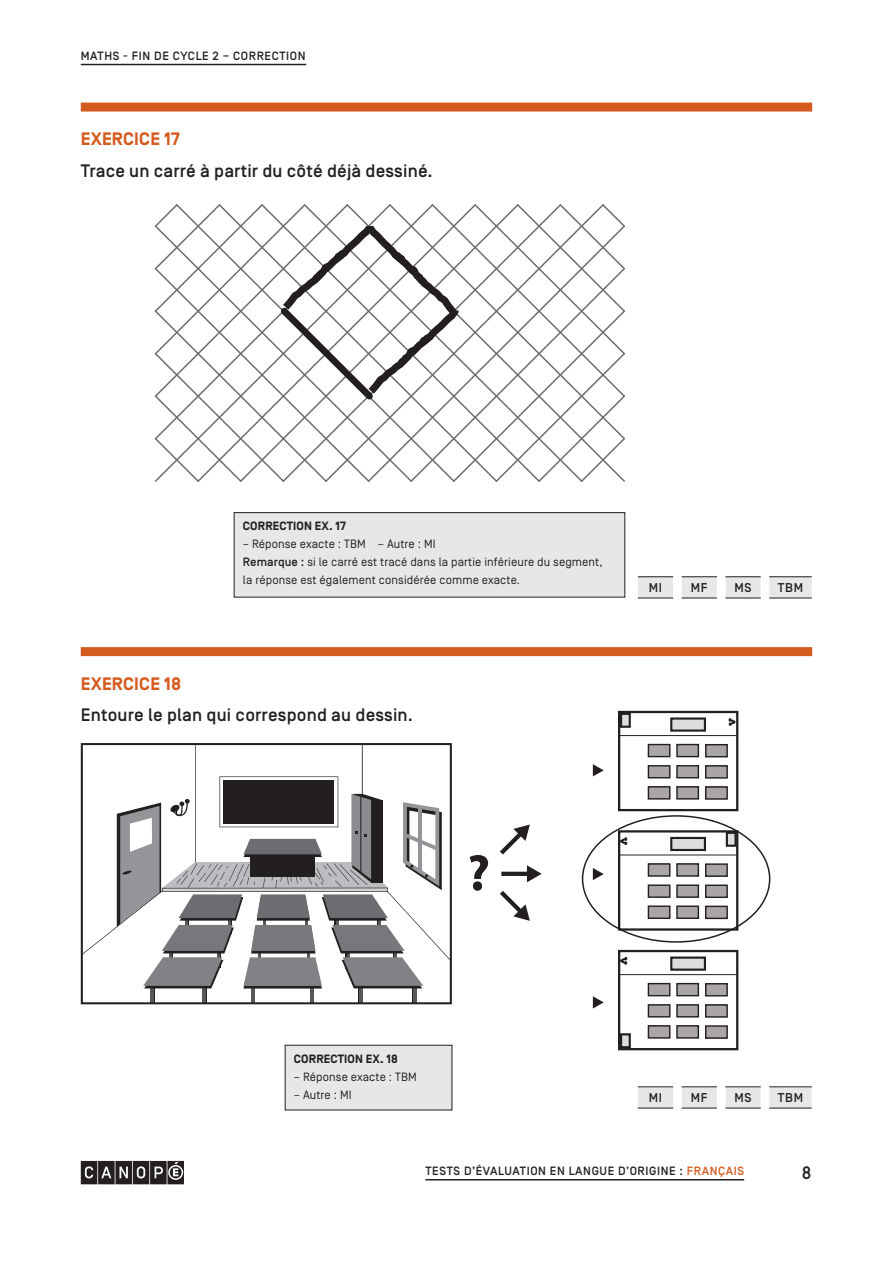
<style>
.page{position:relative;width:893px;height:1263px;background:#fff}
.page>*{position:absolute;margin:0;border:0;box-sizing:border-box;transform-origin:0 0}
.t1{font:700 51.3px "Myriad Pro";color:#231f20}
.EXERCICE_Consigne_FA{font:500 18px "Simplon BP";letter-spacing:.01em;color:#231f20}
.Exercice_Numéro{font:700 18px "Simplon BP";letter-spacing:.01em;color:#d55a1e}
.t2{font:500 18px "Simplon BP Mono";color:#231f20}
.t3{font:500 12.75px "Simplon BP";letter-spacing:.05em;color:#231f20}
.Exercice_Encadré_Cor{font:12px/18px "Simplon BP Regular";letter-spacing:.01em;color:#231f20}
.t4{font:500 12px "Simplon BP";letter-spacing:.05em;color:#231f20}
.Exercice_Encadré_Cor-2{font:700 12px "Simplon BP";letter-spacing:.01em;color:#231f20}
.s1{font-family:"Simplon BP";font-weight:500}
.s2{color:#d55a1e}
</style>
<div class="page">
<hr style="left:81px;top:64px;width:225px;height:1px;background:#231f20">
<svg style="left:81px;top:1161px;width:103px;height:23px;background:#4b4849"></svg>
<hr style="left:425px;top:1179px;width:319px;height:1px;background:#231f20">
<div style="left:81px;top:103px;width:731px;height:9px;background:#d55a1e"></div>
<div style="left:81px;top:647px;width:731px;height:9px;background:#d55a1e"></div>
<svg style="left:155px;top:204px;width:470px;height:278px"></svg>
<svg style="left:638px;top:577px;width:174px;height:21px"></svg>
<hr style="left:638px;top:576px;width:35px;height:1px;background:#231f20">
<hr style="left:682px;top:576px;width:35px;height:1px;background:#231f20">
<hr style="left:725px;top:576px;width:36px;height:1px;background:#231f20">
<hr style="left:769px;top:576px;width:43px;height:1px;background:#231f20">
<hr style="left:638px;top:598px;width:35px;height:1px;background:#231f20">
<hr style="left:682px;top:598px;width:35px;height:1px;background:#231f20">
<hr style="left:725px;top:598px;width:36px;height:1px;background:#231f20">
<hr style="left:769px;top:598px;width:43px;height:1px;background:#231f20">
<svg style="left:81px;top:743px;width:371px;height:261px"></svg>
<div style="left:618px;top:711px;width:120px;height:100px;border:2px solid #231f20"></div>
<hr style="left:619px;top:735px;width:118px;height:1px;background:#231f20">
<div style="left:621px;top:714px;width:9px;height:13px;background:#dcdddf"></div>
<div style="left:620px;top:713px;width:11px;height:15px;border:2px solid #231f20"></div>
<div style="left:671px;top:718px;width:34px;height:12px;background:#dcdddf"></div>
<div style="left:670px;top:717px;width:36px;height:15px;border:2px solid #231f20"></div>
<div style="left:648px;top:744px;width:22px;height:12px;background:#a9a5a9"></div>
<div style="left:648px;top:744px;width:22px;height:13px;border:1px solid #231f20"></div>
<div style="left:648px;top:766px;width:22px;height:12px;background:#a9a5a9"></div>
<div style="left:648px;top:765px;width:22px;height:13px;border:1px solid #231f20"></div>
<div style="left:648px;top:787px;width:22px;height:12px;background:#a9a5a9"></div>
<div style="left:648px;top:786px;width:22px;height:13px;border:1px solid #231f20"></div>
<div style="left:677px;top:744px;width:21px;height:12px;background:#a9a5a9"></div>
<div style="left:676px;top:744px;width:23px;height:13px;border:1px solid #231f20"></div>
<div style="left:677px;top:766px;width:21px;height:12px;background:#a9a5a9"></div>
<div style="left:676px;top:765px;width:23px;height:13px;border:1px solid #231f20"></div>
<div style="left:677px;top:787px;width:21px;height:12px;background:#a9a5a9"></div>
<div style="left:676px;top:786px;width:23px;height:13px;border:1px solid #231f20"></div>
<div style="left:706px;top:745px;width:21px;height:12px;background:#a9a5a9"></div>
<div style="left:705px;top:744px;width:23px;height:13px;border:1px solid #231f20"></div>
<div style="left:706px;top:766px;width:21px;height:12px;background:#a9a5a9"></div>
<div style="left:705px;top:765px;width:23px;height:14px;border:1px solid #231f20"></div>
<div style="left:706px;top:787px;width:21px;height:12px;background:#a9a5a9"></div>
<div style="left:705px;top:786px;width:23px;height:14px;border:1px solid #231f20"></div>
<svg style="left:728px;top:717px;width:10px;height:10px"></svg>
<div style="left:618px;top:830px;width:120px;height:101px;border:2px solid #231f20"></div>
<hr style="left:619px;top:855px;width:118px;height:1px;background:#231f20">
<div style="left:727px;top:833px;width:9px;height:13px;background:#dcdddf"></div>
<div style="left:726px;top:832px;width:11px;height:15px;border:2px solid #231f20"></div>
<div style="left:671px;top:838px;width:34px;height:12px;background:#dcdddf"></div>
<div style="left:670px;top:837px;width:36px;height:14px;border:2px solid #231f20"></div>
<div style="left:648px;top:864px;width:22px;height:12px;background:#a9a5a9"></div>
<div style="left:648px;top:863px;width:22px;height:14px;border:1px solid #231f20"></div>
<div style="left:648px;top:885px;width:22px;height:12px;background:#a9a5a9"></div>
<div style="left:648px;top:884px;width:22px;height:14px;border:1px solid #231f20"></div>
<div style="left:648px;top:906px;width:22px;height:12px;background:#a9a5a9"></div>
<div style="left:648px;top:905px;width:22px;height:14px;border:1px solid #231f20"></div>
<div style="left:677px;top:864px;width:21px;height:12px;background:#a9a5a9"></div>
<div style="left:676px;top:863px;width:23px;height:14px;border:1px solid #231f20"></div>
<div style="left:677px;top:885px;width:21px;height:12px;background:#a9a5a9"></div>
<div style="left:676px;top:884px;width:23px;height:14px;border:1px solid #231f20"></div>
<div style="left:677px;top:906px;width:21px;height:12px;background:#a9a5a9"></div>
<div style="left:676px;top:905px;width:23px;height:14px;border:1px solid #231f20"></div>
<div style="left:706px;top:864px;width:21px;height:12px;background:#a9a5a9"></div>
<div style="left:705px;top:863px;width:23px;height:14px;border:1px solid #231f20"></div>
<div style="left:706px;top:885px;width:21px;height:12px;background:#a9a5a9"></div>
<div style="left:705px;top:884px;width:23px;height:14px;border:1px solid #231f20"></div>
<div style="left:706px;top:906px;width:21px;height:12px;background:#a9a5a9"></div>
<div style="left:705px;top:906px;width:23px;height:13px;border:1px solid #231f20"></div>
<svg style="left:618px;top:836px;width:10px;height:10px"></svg>
<div style="left:618px;top:950px;width:120px;height:100px;border:2px solid #231f20"></div>
<hr style="left:619px;top:974px;width:118px;height:1px;background:#231f20">
<div style="left:621px;top:1034px;width:9px;height:13px;background:#dcdddf"></div>
<div style="left:620px;top:1033px;width:11px;height:15px;border:2px solid #231f20"></div>
<div style="left:671px;top:957px;width:34px;height:13px;background:#dcdddf"></div>
<div style="left:670px;top:956px;width:36px;height:15px;border:2px solid #231f20"></div>
<div style="left:648px;top:983px;width:22px;height:13px;background:#a9a5a9"></div>
<div style="left:648px;top:983px;width:22px;height:13px;border:1px solid #231f20"></div>
<div style="left:648px;top:1005px;width:22px;height:12px;background:#a9a5a9"></div>
<div style="left:648px;top:1004px;width:22px;height:13px;border:1px solid #231f20"></div>
<div style="left:648px;top:1026px;width:22px;height:12px;background:#a9a5a9"></div>
<div style="left:648px;top:1025px;width:22px;height:13px;border:1px solid #231f20"></div>
<div style="left:677px;top:983px;width:21px;height:13px;background:#a9a5a9"></div>
<div style="left:676px;top:983px;width:23px;height:13px;border:1px solid #231f20"></div>
<div style="left:677px;top:1005px;width:21px;height:12px;background:#a9a5a9"></div>
<div style="left:676px;top:1004px;width:23px;height:13px;border:1px solid #231f20"></div>
<div style="left:677px;top:1026px;width:21px;height:12px;background:#a9a5a9"></div>
<div style="left:676px;top:1025px;width:23px;height:13px;border:1px solid #231f20"></div>
<div style="left:706px;top:984px;width:21px;height:12px;background:#a9a5a9"></div>
<div style="left:705px;top:983px;width:23px;height:13px;border:1px solid #231f20"></div>
<div style="left:706px;top:1005px;width:21px;height:12px;background:#a9a5a9"></div>
<div style="left:705px;top:1004px;width:23px;height:14px;border:1px solid #231f20"></div>
<div style="left:706px;top:1026px;width:21px;height:12px;background:#a9a5a9"></div>
<div style="left:705px;top:1025px;width:23px;height:14px;border:1px solid #231f20"></div>
<svg style="left:618px;top:956px;width:10px;height:9px"></svg>
<svg style="left:500px;top:824px;width:30px;height:31px"></svg>
<svg style="left:500px;top:865px;width:42px;height:56px"></svg>
<svg style="left:593px;top:764px;width:11px;height:12px"></svg>
<svg style="left:593px;top:868px;width:11px;height:12px"></svg>
<svg style="left:593px;top:996px;width:11px;height:12px"></svg>
<svg style="left:638px;top:1087px;width:174px;height:21px"></svg>
<hr style="left:638px;top:1086px;width:35px;height:1px;background:#231f20">
<hr style="left:682px;top:1086px;width:35px;height:1px;background:#231f20">
<hr style="left:725px;top:1086px;width:36px;height:1px;background:#231f20">
<hr style="left:769px;top:1086px;width:43px;height:1px;background:#231f20">
<hr style="left:638px;top:1108px;width:35px;height:1px;background:#231f20">
<hr style="left:682px;top:1108px;width:35px;height:1px;background:#231f20">
<hr style="left:725px;top:1108px;width:36px;height:1px;background:#231f20">
<hr style="left:769px;top:1108px;width:43px;height:1px;background:#231f20">
<div style="left:285px;top:1045px;width:167px;height:65px;background:#e6e7e9"></div>
<div style="left:285px;top:1045px;width:167px;height:65px;border:1px solid #231f20"></div>
<div style="left:234px;top:513px;width:391px;height:84px;background:#e6e7e9"></div>
<div style="left:234px;top:512px;width:391px;height:85px;border:1px solid #231f20"></div>
<p class="t4" style="left:81px;top:49px;width:226px">MATHS - FIN DE CYCLE 2 – CORRECTION</p>
<p class="Exercice_Numéro" style="left:81px;top:129px;width:101px">EXERCICE 17</p>
<p class="EXERCICE_Consigne_FA" style="left:81px;top:160px;width:354px">Trace un carré à partir du côté déjà dessiné.</p>
<p class="Exercice_Encadré_Cor-2" style="left:243px;top:519px;width:104px">CORRECTION EX. 17</p>
<p class="Exercice_Encadré_Cor" style="left:243px;top:535px;width:194px">– Réponse exacte : TBM – Autre : MI</p>
<p class="Exercice_Encadré_Cor" style="left:243px;top:553px;width:361px"><span class="s1">Remarque :</span> si le carré est tracé dans la partie inférieure du segment, la réponse est également considérée comme exacte.</p>
<p class="Exercice_Numéro" style="left:81px;top:673px;width:102px">EXERCICE 18</p>
<p class="EXERCICE_Consigne_FA" style="left:81px;top:705px;width:334px">Entoure le plan qui correspond au dessin.</p>
<p class="t3" style="left:649px;top:580px;width:15px">MI</p>
<p class="t3" style="left:691px;top:580px;width:18px">MF</p>
<p class="t3" style="left:734px;top:580px;width:19px">MS</p>
<p class="t3" style="left:778px;top:580px;width:27px">TBM</p>
<p class="t1" style="left:467px;top:839px;width:24px">?</p>
<p class="Exercice_Encadré_Cor-2" style="left:294px;top:1052px;width:106px">CORRECTION EX. 18</p>
<p class="Exercice_Encadré_Cor" style="left:294px;top:1068px;width:124px">– Réponse exacte : TBM</p>
<p class="Exercice_Encadré_Cor" style="left:294px;top:1086px;width:59px">– Autre : MI</p>
<p class="t3" style="left:649px;top:1090px;width:15px">MI</p>
<p class="t3" style="left:691px;top:1090px;width:18px">MF</p>
<p class="t3" style="left:734px;top:1090px;width:19px">MS</p>
<p class="t3" style="left:778px;top:1090px;width:27px">TBM</p>
<p class="t4" style="left:425px;top:1164px;width:320px">TESTS D’ÉVALUATION EN LANGUE D’ORIGINE : <span class="s2">FRANÇAIS</span></p>
<h2 class="t2" style="left:801px;top:1161px;width:12px">8</h2>
</div>
